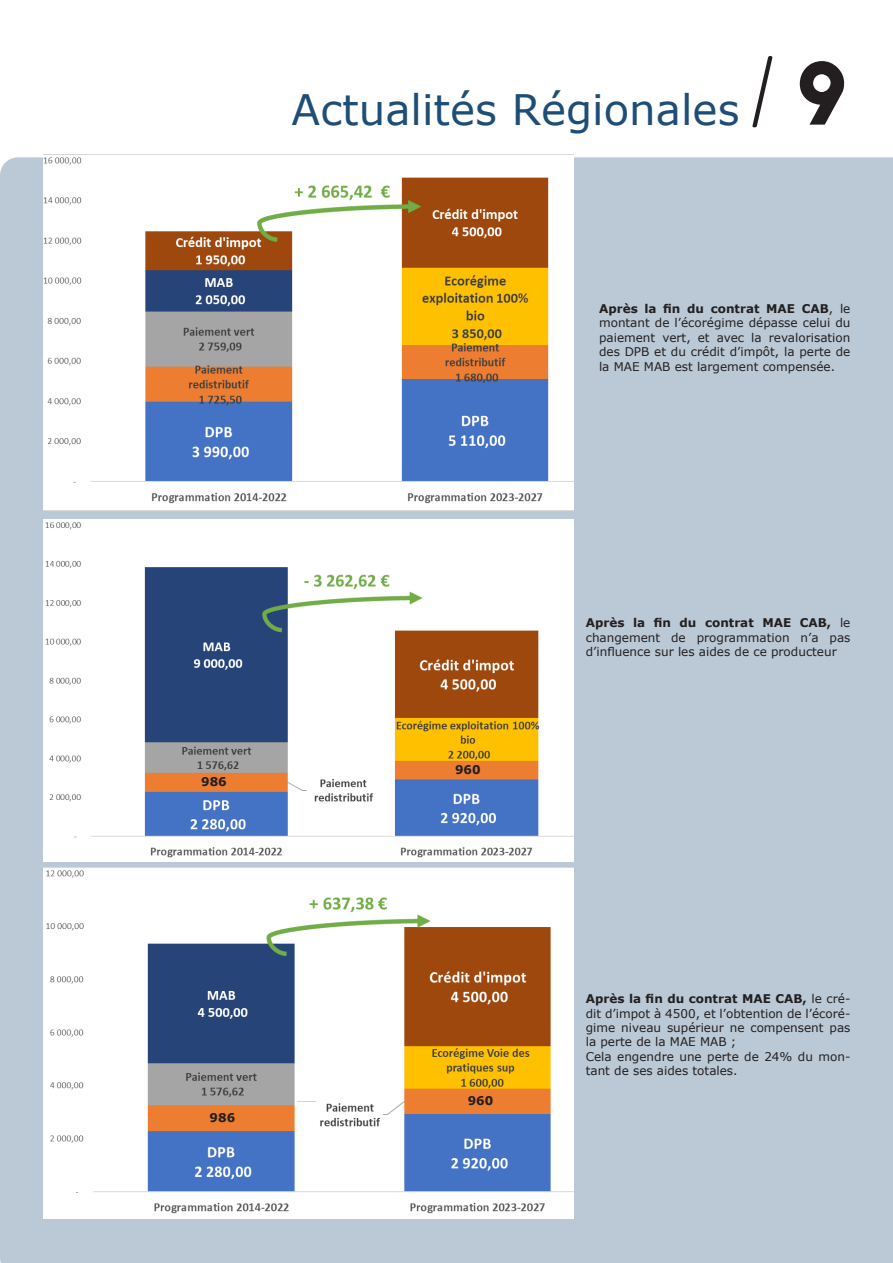
<style>
.page{position:relative;width:893px;height:1263px;background:#fff}
.page>*{position:absolute;margin:0;border:0;box-sizing:border-box;transform-origin:0 0}
.t1{font:42px "Verdana";color:#1e4d76}
.t2{font:12px/14.4px "Verdana";color:#231f20;text-align:justify}
.t3{font:700 12px "Verdana";color:#231f20}
.s1{font-family:"Street";font-weight:100;font-size:91.5px;color:#231f20}
.s2{font-family:"Xpressive";font-weight:800;font-size:91.5px;color:#231f20}
.s3{font-weight:700}
</style>
<div class="page">
<div style="left:0;top:157px;width:893px;height:1106px;background:#bbc9d6"></div>
<img style="left:44px;top:868px;width:529px;height:350px">
<img style="left:44px;top:157px;width:529px;height:353px">
<img style="left:44px;top:519px;width:529px;height:342px">
<p class="t1" style="left:292px;top:80px;width:558px">Actualités Régionales <span class="s1">/</span> <span class="s2">9</span></p>
<p class="t2" style="left:599px;top:301px;width:253px"><span class="s3">Après la fin du contrat MAE CAB</span>, le montant de l’écorégime dépasse celui du paiement vert, et avec la revalorisation des DPB et du crédit d’impôt, la perte de la MAE MAB est largement compensée.</p>
<p class="t3" style="left:201px;top:773px;width:27px">986</p>
<p class="t3" style="left:210px;top:1109px;width:27px">986</p>
<p class="t3" style="left:455px;top:761px;width:27px">960</p>
<p class="t3" style="left:468px;top:1092px;width:27px">960</p>
<p class="t2" style="left:586px;top:615px;width:266px"><span class="s3">Après la fin du contrat MAE CAB,</span> le changement de programmation n’a pas d’influence sur les aides de ce producteur</p>
<p class="t2" style="left:586px;top:991px;width:266px"><span class="s3">Après la fin du contrat MAE CAB,</span> le cré&shy;dit d’impot à 4500, et l’obtention de l’écoré&shy;gime niveau supérieur ne compensent pas la perte de la MAE MAB ;</p>
<p class="t2" style="left:586px;top:1049px;width:266px">Cela engendre une perte de 24% du mon&shy;tant de ses aides totales.</p>
</div>
